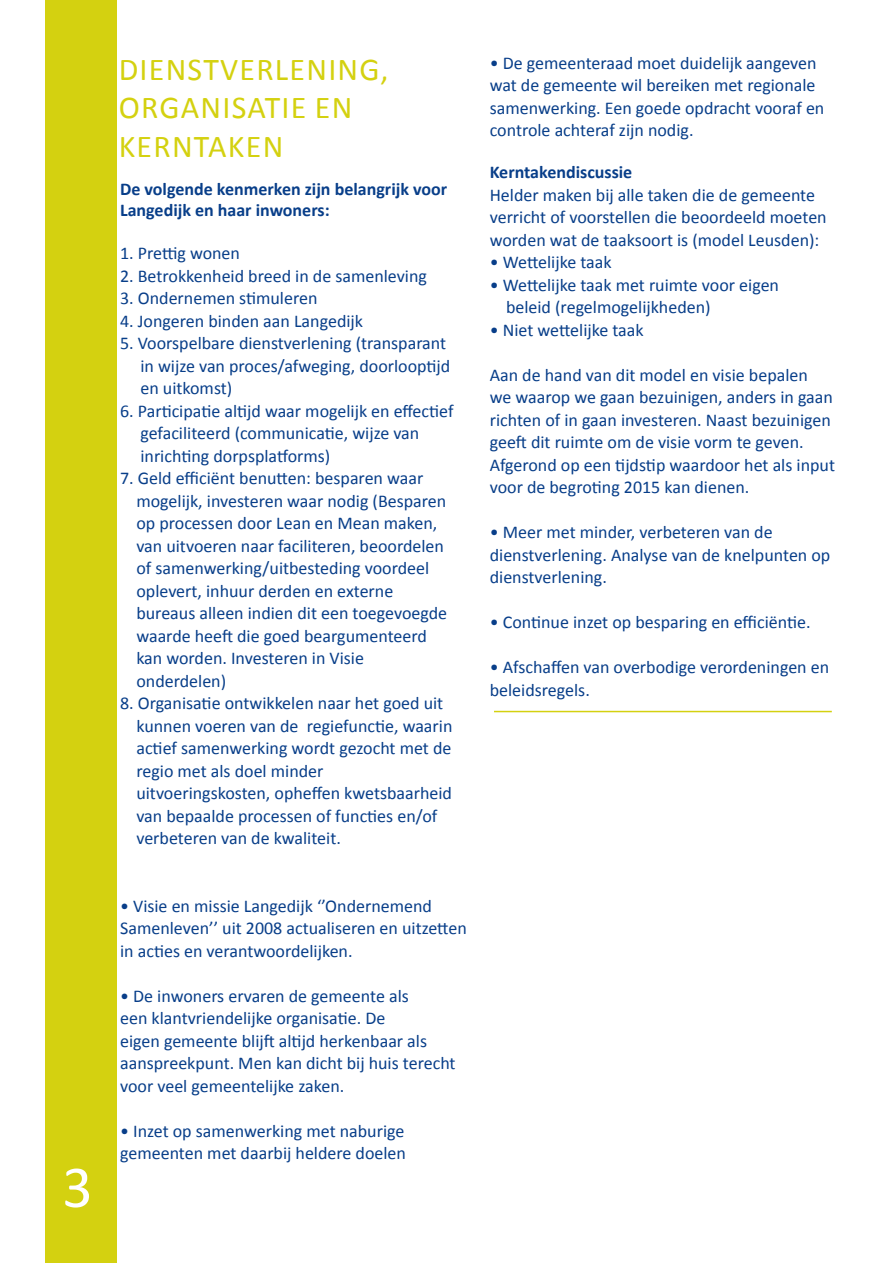
<style>
.page{position:relative;width:893px;height:1263px;background:#fff}
.page>*{position:absolute;margin:0;border:0;box-sizing:border-box;transform-origin:0 0}
.t1{font:60px "Calibri";color:#fff}
.t2{font:31.95px/38.4px "Calibri";letter-spacing:.04em;color:#d4d110}
.t3{font:18px/22.5px "Calibri";color:#083e89}
.t4{font:700 18px/21px "Calibri";color:#083e89}
</style>
<div class="page">
<div style="left:45px;top:0;width:72px;height:1263px;background:#d4d110"></div>
<hr style="left:494px;top:711px;width:338px;height:1px;background:#d4d110">
<p class="t1" style="left:62px;top:1149px;width:32px">3</p>
<p class="t2" style="left:119px;top:50px;width:271px">DIENSTVERLENING,<br>ORGANISATIE EN<br>KERNTAKEN</p>
<p class="t4" style="left:120px;top:178px;width:329px">De volgende kenmerken zijn belangrijk voor<br>Langedijk en haar inwoners:</p>
<p class="t3" style="left:120px;top:242px;width:121px">1. Prettig wonen</p>
<p class="t3" style="left:120px;top:264px;width:308px">2. Betrokkenheid breed in de samenleving</p>
<p class="t3" style="left:120px;top:287px;width:199px">3. Ondernemen stimuleren</p>
<p class="t3" style="left:120px;top:309px;width:244px">4. Jongeren binden aan Langedijk</p>
<p class="t3" style="left:140px;top:332px;width:311px;text-indent:-20px">5. Voorspelbare dienstverlening (transparant in wijze van proces/afweging, doorlooptijd en uitkomst)</p>
<p class="t3" style="left:120px;top:399px;width:335px">6. Participatie altijd waar mogelijk en effectief</p>
<p class="t3" style="left:140px;top:422px;width:280px">gefaciliteerd (communicatie, wijze van inrichting dorpsplatforms)</p>
<p class="t3" style="left:136px;top:467px;width:311px;text-indent:-16px">7. Geld efficiënt benutten: besparen waar mogelijk, investeren waar nodig (Besparen op processen door Lean en Mean maken, van uitvoeren naar faciliteren, beoordelen of samenwerking/uitbesteding voordeel oplevert, inhuur derden en externe</p>
<p class="t3" style="left:136px;top:602px;width:312px">bureaus alleen indien dit een toegevoegde waarde heeft die goed beargumenteerd kan worden. Investeren in Visie onderdelen)</p>
<p class="t3" style="left:136px;top:692px;width:318px;text-indent:-16px">8. Organisatie ontwikkelen naar het goed uit kunnen voeren van de regiefunctie, waarin actief samenwerking wordt gezocht met de regio met als doel minder uitvoeringskosten, opheffen kwetsbaarheid van bepaalde processen of functies en/of verbeteren van de kwaliteit.</p>
<p class="t3" style="left:120px;top:894px;width:348px">• Visie en missie Langedijk ‘’Ondernemend<br>Samenleven’’ uit 2008 actualiseren en uitzetten in acties en verantwoordelijken.</p>
<p class="t3" style="left:120px;top:984px;width:337px">• De inwoners ervaren de gemeente als<br>een klantvriendelijke organisatie. De<br>eigen gemeente blijft altijd herkenbaar als aanspreekpunt. Men kan dicht bij huis terecht voor veel gemeentelijke zaken.</p>
<p class="t3" style="left:120px;top:1119px;width:287px">• Inzet op samenwerking met naburige gemeenten met daarbij heldere doelen</p>
<p class="t3" style="left:490px;top:51px;width:336px">• De gemeenteraad moet duidelijk aangeven wat de gemeente wil bereiken met regionale samenwerking. Een goede opdracht vooraf en controle achteraf zijn nodig.</p>
<p class="t4" style="left:490px;top:162px;width:144px">Kerntakendiscussie</p>
<p class="t3" style="left:490px;top:183px;width:338px">Helder maken bij alle taken die de gemeente verricht of voorstellen die beoordeeld moeten worden wat de taaksoort is (model Leusden):</p>
<p class="t3" style="left:490px;top:251px;width:123px">• Wettelijke taak</p>
<p class="t3" style="left:506px;top:273px;width:275px;text-indent:-16px">• Wettelijke taak met ruimte voor eigen beleid (regelmogelijkheden)</p>
<p class="t3" style="left:490px;top:318px;width:155px">• Niet wettelijke taak</p>
<p class="t3" style="left:490px;top:363px;width:347px">Aan de hand van dit model en visie bepalen<br>we waarop we gaan bezuinigen, anders in gaan richten of in gaan investeren. Naast bezuinigen geeft dit ruimte om de visie vorm te geven.<br>Afgerond op een tijdstip waardoor het als input voor de begroting 2015 kan dienen.</p>
<p class="t3" style="left:490px;top:521px;width:342px">• Meer met minder, verbeteren van de dienstverlening. Analyse van de knelpunten op dienstverlening.</p>
<p class="t3" style="left:490px;top:611px;width:322px">• Continue inzet op besparing en efficiëntie.</p>
<p class="t3" style="left:490px;top:656px;width:341px">• Afschaffen van overbodige verordeningen en beleidsregels.</p>
</div>
